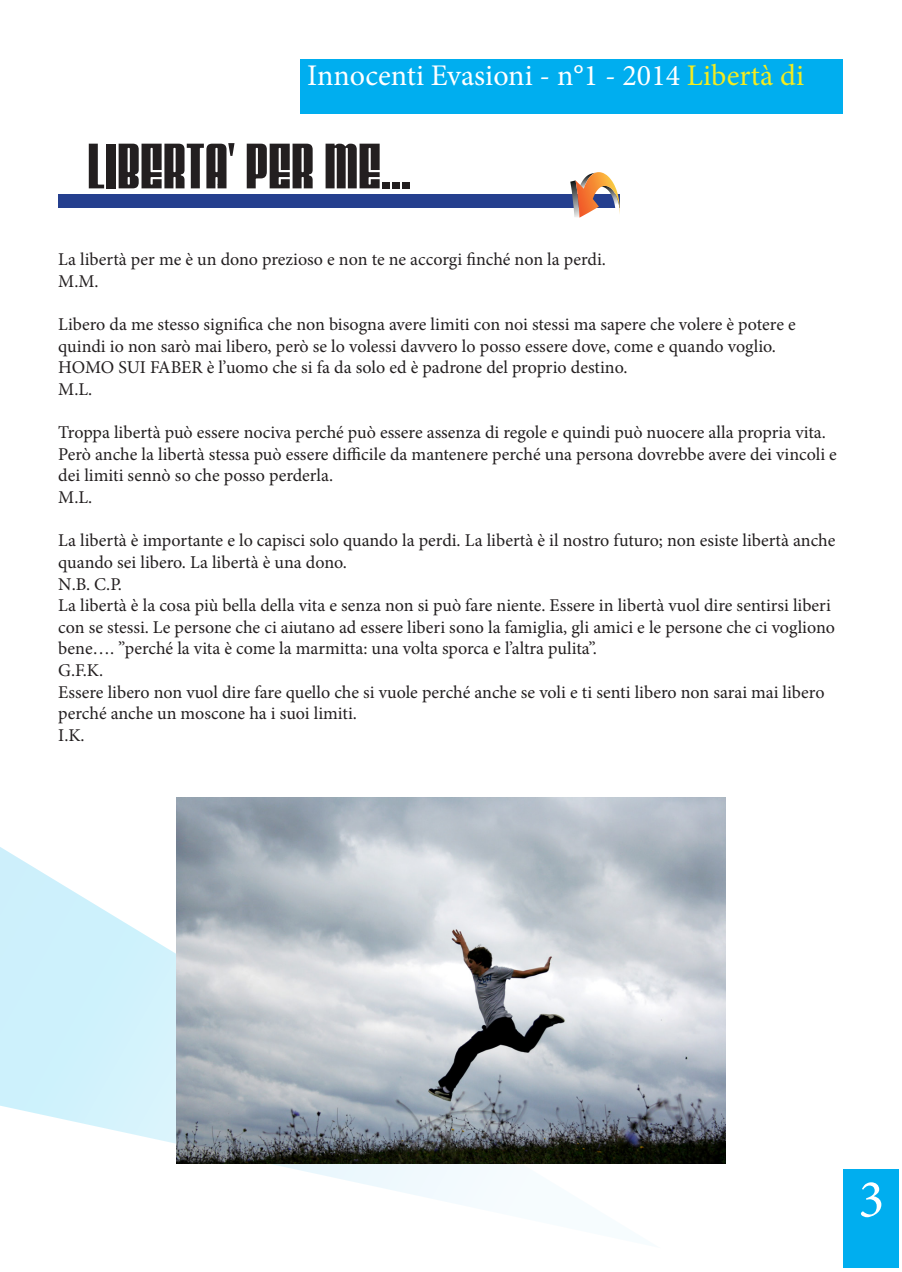
<style>
.page{position:relative;width:902px;height:1272px;background:#fff}
.page>*{position:absolute;margin:0;border:0;box-sizing:border-box;transform-origin:0 0}
.t1{font:54px "Velvenda Cooler";color:#231f20}
.t2{font:54px "Minion Pro";color:#fff}
.t3{font:30px "Minion Pro";color:#fff}
.t4{font:18px/21.6px "Minion Pro";color:#231f20}
.s1{color:#f4ec1f}
</style>
<div class="page">
<div style="left:843px;top:1168px;width:55px;height:99px;background:#00aeef"></div>
<div style="left:301px;top:59px;width:541px;height:55px;background:#00aeef"></div>
<svg style="left:0;top:847px;width:660px;height:361px"></svg>
<div style="left:58px;top:195px;width:562px;height:13px;background:#253f8e"></div>
<svg style="left:570px;top:172px;width:50px;height:46px"></svg>
<img style="left:176px;top:797px;width:549px;height:366px">
<h2 class="t3" style="left:307px;top:56px;width:498px">Innocenti Evasioni - n°1 - 2014 <span class="s1">Libertà di</span></h2>
<h1 class="t1" style="left:87px;top:136px;width:325px">LIBERTA’ PER ME...</h1>
<p class="t4" style="left:58px;top:249px;width:549px">La libertà per me è un dono prezioso e non te ne accorgi finché non la perdi.<br>M.M.</p>
<p class="t4" style="left:58px;top:314px;width:739px">Libero da me stesso significa che non bisogna avere limiti con noi stessi ma sapere che volere è potere e quindi io non sarò mai libero, però se lo volessi davvero lo posso essere dove, come e quando voglio.<br>HOMO SUI FABER è l’uomo che si fa da solo ed è padrone del proprio destino.<br>M.L.</p>
<p class="t4" style="left:58px;top:422px;width:780px">Troppa libertà può essere nociva perché può essere assenza di regole e quindi può nuocere alla propria vita.<br>Però anche la libertà stessa può essere difficile da mantenere perché una persona dovrebbe avere dei vincoli e dei limiti sennò so che posso perderla.<br>M.L.</p>
<p class="t4" style="left:58px;top:530px;width:778px">La libertà è importante e lo capisci solo quando la perdi. La libertà è il nostro futuro; non esiste libertà anche quando sei libero. La libertà è una dono.<br>N.B. C.P.<br>La libertà è la cosa più bella della vita e senza non si può fare niente. Essere in libertà vuol dire sentirsi liberi con se stessi. Le persone che ci aiutano ad essere liberi sono la famiglia, gli amici e le persone che ci vogliono bene…. ”perché la vita è come la marmitta: una volta sporca e l’altra pulita”.<br>G.F.K.<br>Essere libero non vuol dire fare quello che si vuole perché anche se voli e ti senti libero non sarai mai libero perché anche un moscone ha i suoi limiti.<br>I.K.</p>
<h1 class="t2" style="left:858px;top:1163px;width:27px">3</h1>
</div>
